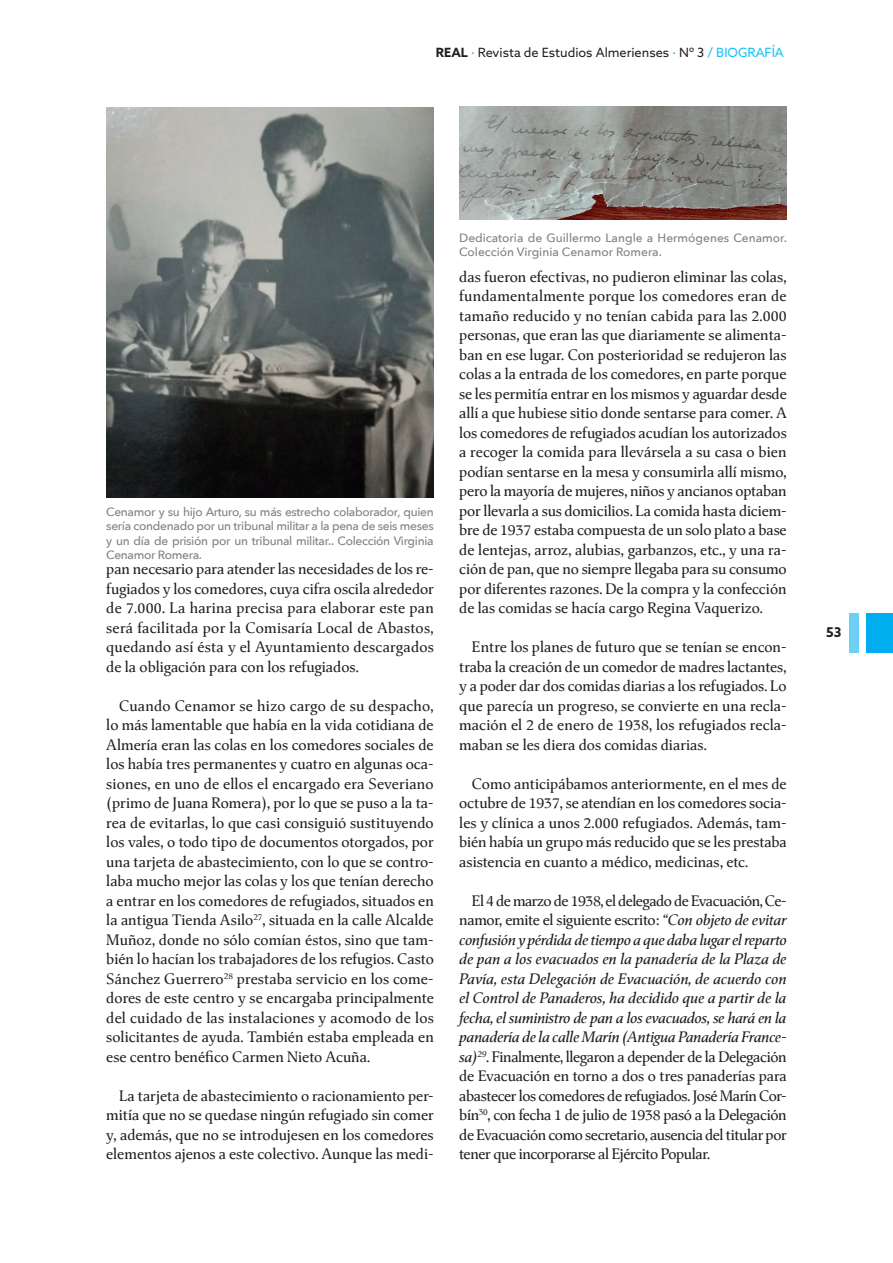
<style>
.page{position:relative;width:893px;height:1263px;background:#fff}
.page>*{position:absolute;margin:0;border:0;box-sizing:border-box;transform-origin:0 0}
.t1{font:15px/19.5px "Classica Pro";color:#231f20;text-align:justify}
.t2{font:700 13.5px "Azo Sans";color:#231f20}
.t3{font:12.75px "Azo Sans";color:#231f20}
.t4{font:500 12px/14.4px "Avenir Next";color:#808285;text-align:justify}
.s1{font-weight:700}
.s2{color:#00aeef}
.s3{color:#15c0f2}
.s4{font-style:italic}
</style>
<div class="page">
<div style="left:866px;top:613px;width:27px;height:39px;background:#00aeef"></div>
<div style="left:849px;top:613px;width:10px;height:39px;background:#6bcff6"></div>
<img style="left:106px;top:107px;width:328px;height:391px">
<img style="left:459px;top:106px;width:328px;height:113px">
<p class="t3" style="left:436px;top:44px;width:349px"><span class="s1">REAL</span> <span class="s2">·</span> Revista de Estudios Almerienses <span class="s2">·</span> Nº 3 <span class="s2">/</span> <span class="s3">BIOGRAFÍA</span></p>
<p class="t4" style="left:106px;top:504px;width:329px">Cenamor y su hijo Arturo, su más estrecho colaborador, quien sería condenado por un tribunal militar a la pena de seis meses y un día de prisión por un tribunal militar.. Colección Virginia Cenamor Romera.</p>
<p class="t1" style="left:106px;top:559px;width:329px">pan necesario para atender las necesidades de los re&shy;fugiados y los comedores, cuya cifra oscila alrededor de 7.000. La harina precisa para elaborar este pan será facilitada por la Comisaría Local de Abastos, quedando así ésta y el Ayuntamiento descargados de la obligación para con los refugiados.</p>
<p class="t1" style="left:106px;top:695px;width:329px;text-indent:13px">Cuando Cenamor se hizo cargo de su despacho, lo más lamentable que había en la vida cotidiana de Almería eran las colas en los comedores sociales de los había tres permanentes y cuatro en algunas oca&shy;siones, en uno de ellos el encargado era Severiano (primo de Juana Romera), por lo que se puso a la ta&shy;rea de evitarlas, lo que casi consiguió sustituyendo los vales, o todo tipo de documentos otorgados, por una tarjeta de abastecimiento, con lo que se contro&shy;laba mucho mejor las colas y los que tenían derecho a entrar en los comedores de refugiados, situados en la antigua Tienda Asilo<sup>27</sup>, situada en la calle Alcalde Muñoz, donde no sólo comían éstos, sino que tam&shy;bién lo hacían los trabajadores de los refugios. Casto Sánchez Guerrero<sup>28</sup> prestaba servicio en los come&shy;dores de este centro y se encargaba principalmente del cuidado de las instalaciones y acomodo de los solicitantes de ayuda. También estaba empleada en ese centro benéfico Carmen Nieto Acuña.</p>
<p class="t1" style="left:106px;top:1085px;width:329px;text-indent:13px">La tarjeta de abastecimiento o racionamiento per&shy;mitía que no se quedase ningún refugiado sin comer y, además, que no se introdujesen en los comedores elementos ajenos a este colectivo. Aunque las medi-</p>
<p class="t4" style="left:459px;top:230px;width:329px">Dedicatoria de Guillermo Langle a Hermógenes Cenamor.<br>Colección Virginia Cenamor Romera.</p>
<p class="t1" style="left:459px;top:266px;width:329px">das fueron efectivas, no pudieron eliminar las colas, fundamentalmente porque los comedores eran de tamaño reducido y no tenían cabida para las 2.000 personas, que eran las que diariamente se alimenta&shy;ban en ese lugar. Con posterioridad se redujeron las colas a la entrada de los comedores, en parte porque se les permitía entrar en los mismos y aguardar desde allí a que hubiese sitio donde sentarse para comer. A los comedores de refugiados acudían los autorizados a recoger la comida para llevársela a su casa o bien podían sentarse en la mesa y consumirla allí mismo, pero la mayoría de mujeres, niños y ancianos optaban por llevarla a sus domicilios. La comida hasta diciem&shy;bre de 1937 estaba compuesta de un solo plato a base de lentejas, arroz, alubias, garbanzos, etc., y una ra&shy;ción de pan, que no siempre llegaba para su consumo por diferentes razones. De la compra y la confección de las comidas se hacía cargo Regina Vaquerizo.</p>
<p class="t1" style="left:459px;top:637px;width:329px;text-indent:13px">Entre los planes de futuro que se tenían se encon&shy;traba la creación de un comedor de madres lactantes, y a poder dar dos comidas diarias a los refugiados. Lo que parecía un progreso, se convierte en una recla&shy;mación el 2 de enero de 1938, los refugiados recla&shy;maban se les diera dos comidas diarias.</p>
<p class="t1" style="left:459px;top:773px;width:329px;text-indent:13px">Como anticipábamos anteriormente, en el mes de octubre de 1937, se atendían en los comedores socia&shy;les y clínica a unos 2.000 refugiados. Además, tam&shy;bién había un grupo más reducido que se les prestaba asistencia en cuanto a médico, medicinas, etc.</p>
<p class="t1" style="left:459px;top:890px;width:329px;text-indent:13px">El 4 de marzo de 1938, el delegado de Evacuación, Ce&shy;namor, emite el siguiente escrito: <span class="s4">“Con objeto de evitar confusión y pérdida de tiempo a que daba lugar el reparto de pan a los evacuados en la panadería de la Plaza de Pavía, esta Delegación de Evacuación, de acuerdo con el Control de Panaderos, ha decidido que a partir de la fecha, el suministro de pan a los evacuados, se hará en la panadería de la calle Marín (Antigua Panadería France&shy;sa)</span><sup>29</sup>. Finalmente, llegaron a depender de la Delegación de Evacuación en torno a dos o tres panaderías para abastecer los comedores de refugiados. José Marín Cor&shy;bín<sup>30</sup>, con fecha 1 de julio de 1938 pasó a la Delegación de Evacuación como secretario, ausencia del titular por tener que incorporarse al Ejército Popular.</p>
<p class="t2" style="left:826px;top:623px;width:17px">53</p>
</div>
